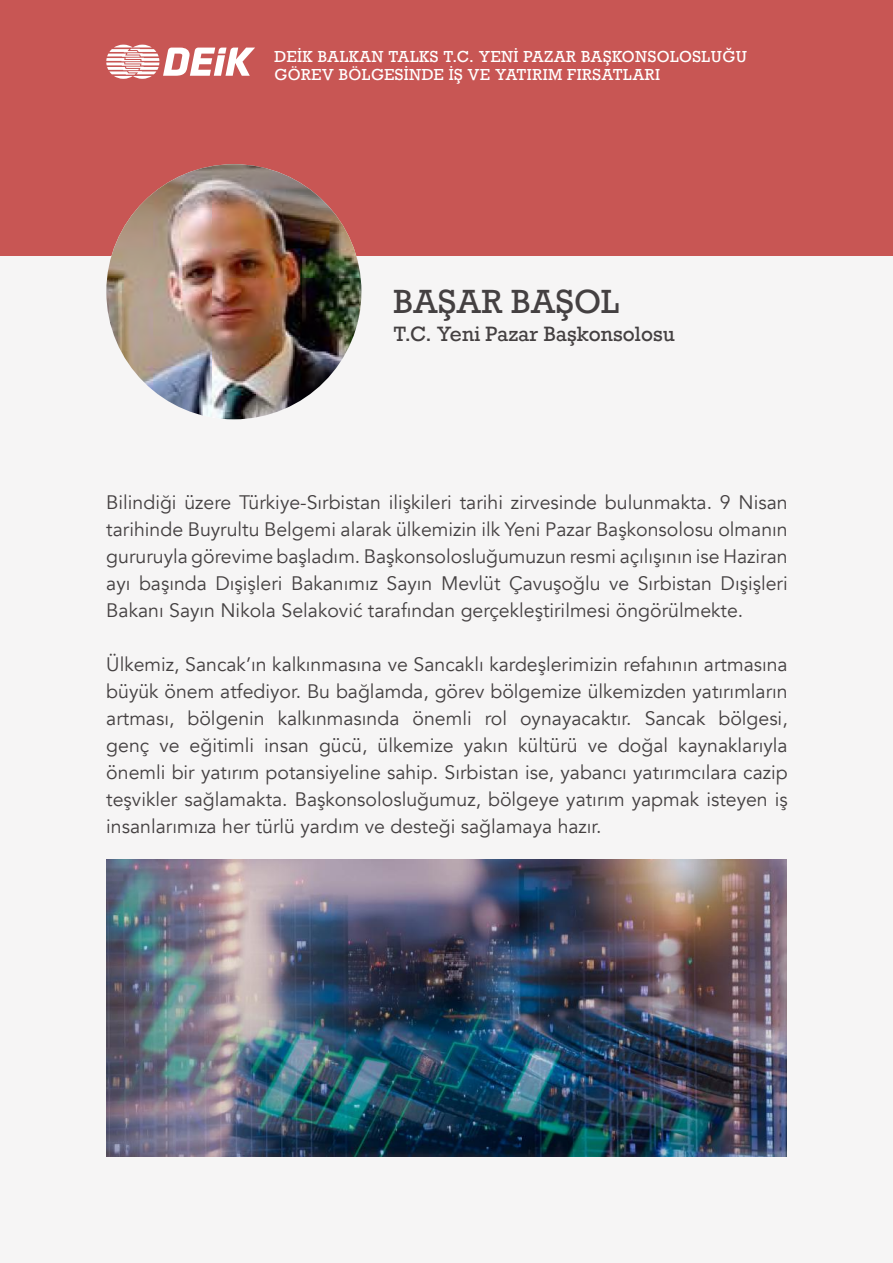
<style>
.page{position:relative;width:893px;height:1263px;background:#fff}
.page>*{position:absolute;margin:0;border:0;box-sizing:border-box;transform-origin:0 0}
.t1{font:31.5px "Rockwell";color:#444041}
.t2{font:19.5px/27px "Avenir";color:#444041;text-align:justify}
.t3{font:19.5px "Rockwell";color:#444041}
.t4{font:15px/18px "Rockwell";letter-spacing:.025em;color:#fff}
</style>
<div class="page">
<div style="left:0;top:106px;width:893px;height:1157px;background:#f6f5f5"></div>
<div style="left:0;top:0;width:893px;height:255px;background:#c85654"></div>
<img style="left:106px;top:164px;width:255px;height:255px;border-radius:128px">
<svg style="left:106px;top:45px;width:149px;height:34px"></svg>
<img style="left:106px;top:859px;width:681px;height:298px">
<p class="t4" style="left:275px;top:48px;width:474px">DEİK BALKAN TALKS T.C. YENİ PAZAR BAŞKONSOLOSLUĞU<br>GÖREV BÖLGESİNDE İŞ VE YATIRIM FIRSATLARI</p>
<h1 class="t1" style="left:393px;top:282px;width:228px">BAŞAR BAŞOL</h1>
<p class="t3" style="left:393px;top:322px;width:283px">T.C. Yeni Pazar Başkonsolosu</p>
<p class="t2" style="left:106px;top:489px;width:683px">Bilindiği üzere Türkiye-Sırbistan ilişkileri tarihi zirvesinde bulunmakta. 9 Nisan tarihinde Buyrultu Belgemi alarak ülkemizin ilk Yeni Pazar Başkonsolosu olmanın gururuyla görevime başladım. Başkonsolosluğumuzun resmi açılışının ise Haziran ayı başında Dışişleri Bakanımız Sayın Mevlüt Çavuşoğlu ve Sırbistan Dışişleri Bakanı Sayın Nikola Selaković tarafından gerçekleştirilmesi öngörülmekte.</p>
<p class="t2" style="left:106px;top:651px;width:683px">Ülkemiz, Sancak’ın kalkınmasına ve Sancaklı kardeşlerimizin refahının artmasına büyük önem atfediyor. Bu bağlamda, görev bölgemize ülkemizden yatırımların artması, bölgenin kalkınmasında önemli rol oynayacaktır. Sancak bölgesi, genç ve eğitimli insan gücü, ülkemize yakın kültürü ve doğal kaynaklarıyla önemli bir yatırım potansiyeline sahip. Sırbistan ise, yabancı yatırımcılara cazip teşvikler sağlamakta. Başkonsolosluğumuz, bölgeye yatırım yapmak isteyen iş insanlarımıza her türlü yardım ve desteği sağlamaya hazır.</p>
</div>
